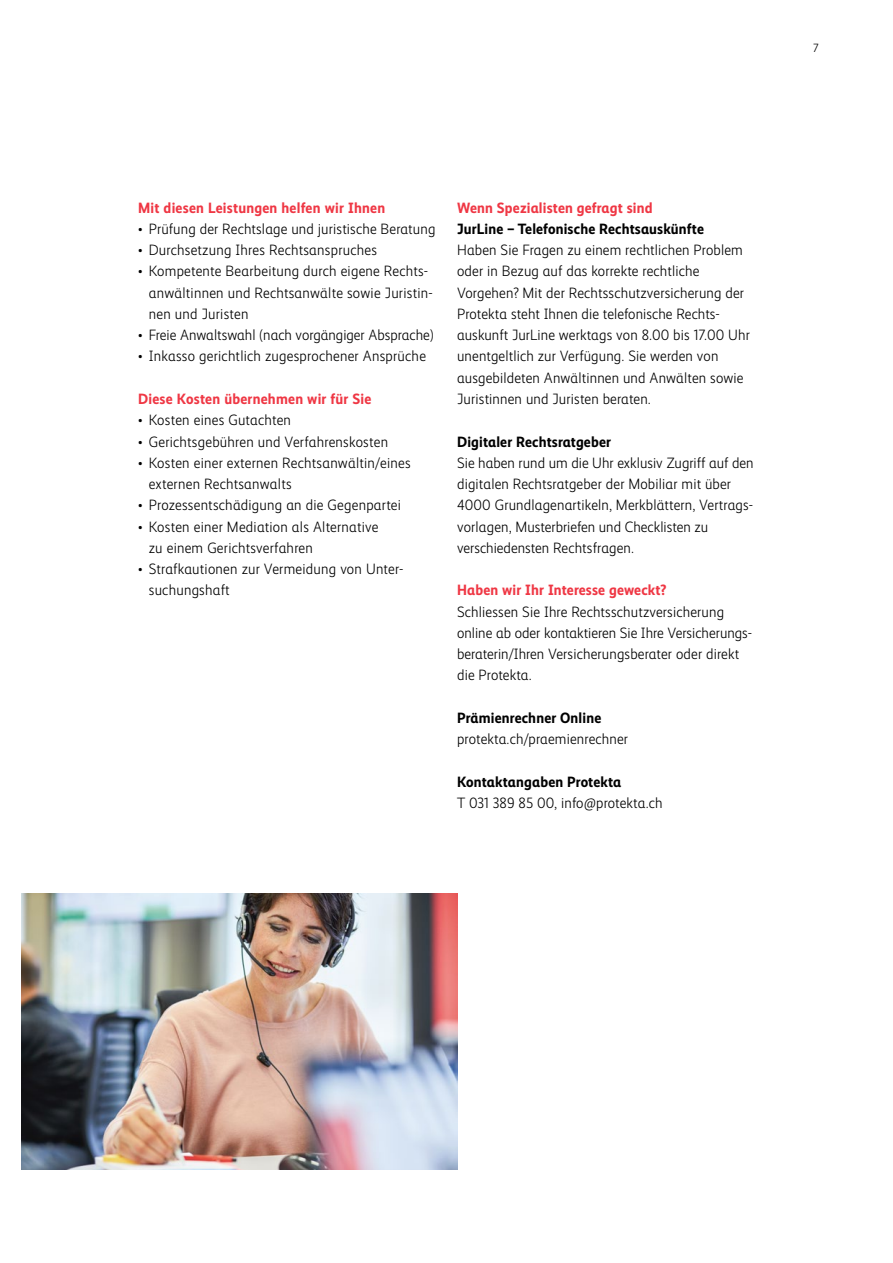
<style>
.page{position:relative;width:893px;height:1263px;background:#fff}
.page>*{position:absolute;margin:0;border:0;box-sizing:border-box;transform-origin:0 0}
.Fliesstext_10pt_5mm{font:300 15px/21.3px "Mobiliar Realist";letter-spacing:.01em;color:#000}
.Untertitel_10pt_5mm{font:700 15px "Mobiliar Realist";letter-spacing:.01em;color:#ef3744}
.Untertitel_10pt_5mm-2{font:700 15px "Mobiliar Realist";letter-spacing:.01em;color:#000}
.Fliesstext_10pt_5mm-2{font:700 15px "Mobiliar Realist";letter-spacing:.01em;color:#000}
.t1{font:300 12px "Mobiliar Realist";color:#000}
</style>
<div class="page">
<img style="left:21px;top:893px;width:436px;height:276px">
<p class="Untertitel_10pt_5mm" style="left:138px;top:199px;width:248px">Mit diesen Leistungen helfen wir Ihnen</p>
<p class="Fliesstext_10pt_5mm" style="left:138px;top:218px;width:299px">• Prüfung der Rechtslage und juristische Beratung</p>
<p class="Fliesstext_10pt_5mm" style="left:138px;top:240px;width:240px">• Durchsetzung Ihres Rechtsanspruches</p>
<p class="Fliesstext_10pt_5mm" style="left:149px;top:261px;width:285px;text-indent:-11px">• Kompetente Bearbeitung durch eigene Rechts&shy;anwältinnen und Rechtsanwälte sowie Juristin&shy;nen und Juristen</p>
<p class="Fliesstext_10pt_5mm" style="left:138px;top:325px;width:297px">• Freie Anwaltswahl (nach vorgängiger Absprache)</p>
<p class="Fliesstext_10pt_5mm" style="left:138px;top:346px;width:289px">• Inkasso gerichtlich zugesprochener Ansprüche</p>
<p class="Untertitel_10pt_5mm" style="left:138px;top:390px;width:235px">Diese Kosten übernehmen wir für Sie</p>
<p class="Fliesstext_10pt_5mm" style="left:138px;top:410px;width:154px">• Kosten eines Gutachten</p>
<p class="Fliesstext_10pt_5mm" style="left:138px;top:431px;width:251px">• Gerichtsgebühren und Verfahrenskosten</p>
<p class="Fliesstext_10pt_5mm" style="left:149px;top:452px;width:263px;text-indent:-11px">• Kosten einer externen Rechtsanwältin/eines externen Rechtsanwalts</p>
<p class="Fliesstext_10pt_5mm" style="left:138px;top:495px;width:264px">• Prozessentschädigung an die Gegenpartei</p>
<p class="Fliesstext_10pt_5mm" style="left:149px;top:516px;width:231px;text-indent:-11px">• Kosten einer Mediation als Alternative zu einem Gerichtsverfahren</p>
<p class="Fliesstext_10pt_5mm" style="left:149px;top:558px;width:256px;text-indent:-11px">• Strafkautionen zur Vermeidung von Unter&shy;suchungshaft</p>
<p class="Untertitel_10pt_5mm" style="left:457px;top:199px;width:197px">Wenn Spezialisten gefragt sind</p>
<p class="Untertitel_10pt_5mm-2" style="left:457px;top:220px;width:248px">JurLine – Telefonische Rechtsauskünfte</p>
<p class="Fliesstext_10pt_5mm" style="left:457px;top:240px;width:294px">Haben Sie Fragen zu einem rechtlichen Problem oder in Bezug auf das korrekte rechtliche Vorgehen? Mit der Rechtsschutzversicherung der Protekta steht Ihnen die telefonische Rechts&shy;auskunft JurLine werktags von 8.00 bis 17.00 Uhr unentgeltlich zur Verfügung. Sie werden von ausgebildeten Anwältinnen und Anwälten sowie Juristinnen und Juristen beraten.</p>
<p class="Untertitel_10pt_5mm-2" style="left:457px;top:433px;width:155px">Digitaler Rechtsratgeber</p>
<p class="Fliesstext_10pt_5mm" style="left:457px;top:452px;width:298px">Sie haben rund um die Uhr exklusiv Zugriff auf den digitalen Rechtsratgeber der Mobiliar mit über 4000 Grundlagenartikeln, Merkblättern, Vertrags&shy;vorlagen, Musterbriefen und Checklisten zu verschiedensten Rechtsfragen.</p>
<p class="Untertitel_10pt_5mm" style="left:457px;top:581px;width:211px">Haben wir Ihr Interesse geweckt?</p>
<p class="Fliesstext_10pt_5mm" style="left:457px;top:601px;width:296px">Schliessen Sie Ihre Rechtsschutzversicherung online ab oder kontaktieren Sie Ihre Versicherungs&shy;beraterin/Ihren Versicherungsberater oder direkt die Protekta.</p>
<p class="Fliesstext_10pt_5mm-2" style="left:457px;top:709px;width:146px">Prämienrechner Online</p>
<p class="Fliesstext_10pt_5mm" style="left:457px;top:729px;width:173px">protekta.ch/praemienrechner</p>
<p class="Untertitel_10pt_5mm-2" style="left:457px;top:773px;width:166px">Kontaktangaben Protekta</p>
<p class="Fliesstext_10pt_5mm" style="left:457px;top:792px;width:207px">T 031 389 85 00, info@protekta.ch</p>
<p class="t1" style="left:813px;top:41px;width:7px">7</p>
</div>
